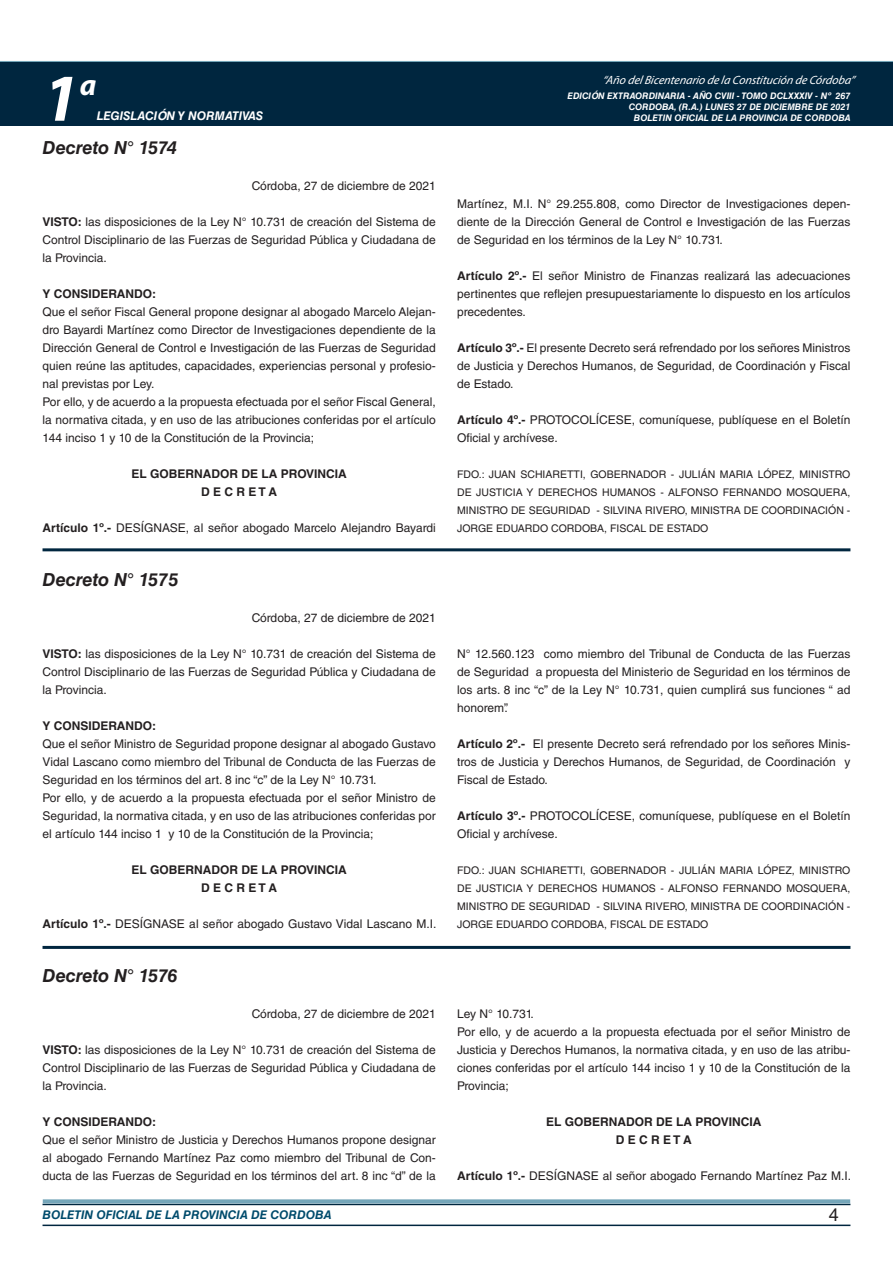
<style>
.page{position:relative;width:893px;height:1263px;background:#fff}
.page>*{position:absolute;margin:0;border:0;box-sizing:border-box;transform-origin:0 0}
.t1{font:italic 700 67.5px "Myriad Pro";color:#fff}
.t2{font:italic 700 30px "Myriad Pro";color:#fff}
.t3{font:italic 700 18px "Helvetica LT Std";color:#231f20}
.t4{font:18px "Helvetica LT Std";color:#231f20}
.t5{font:12px/18px "Helvetica LT Std";color:#231f20;text-align:justify}
.t6{font:700 12px/18px "Helvetica LT Std";color:#231f20;text-align:center}
.t7{font:italic 12px "Myriad Pro";color:#fff}
.t8{font:italic 700 12px "Helvetica LT Std";color:#004b6c}
.t9{font:italic 700 12px "Helvetica LT Std";color:#fff}
.t10{font:10.5px/18px "Helvetica LT Std";color:#231f20;text-align:justify}
.t11{font:italic 700 9px/10.8px "Helvetica LT Std";color:#fff;text-align:right}
.s1{font-weight:700}
</style>
<div class="page">
<div style="left:0;top:61px;width:893px;height:6px;background:#73a5b8"></div>
<div style="left:0;top:62px;width:893px;height:64px;background:#00263f"></div>
<hr style="left:43px;top:1224px;width:807px;height:2px;background:#00263f">
<div style="left:42px;top:1198px;width:809px;height:8px;background:#fff;opacity:.75"></div>
<hr style="left:43px;top:548px;width:807px;height:3px;background:#00263f">
<hr style="left:43px;top:946px;width:807px;height:3px;background:#00263f">
<h1 class="t1" style="left:43px;top:54px;width:38px">1</h1>
<h2 class="t2" style="left:80px;top:66px;width:18px">a</h2>
<p class="t9" style="left:97px;top:109px;width:168px">LEGISLACIÓN Y NORMATIVAS</p>
<h3 class="t3" style="left:43px;top:136px;width:136px">Decreto N° 1574</h3>
<p class="t5" style="left:252px;top:177px;width:186px">Córdoba, 27 de diciembre de 2021</p>
<p class="t5" style="left:43px;top:213px;width:395px"><span class="s1">VISTO:</span> las disposiciones de la Ley N° 10.731 de creación del Sistema de Control Disciplinario de las Fuerzas de Seguridad Pública y Ciudadana de la Provincia.</p>
<p class="t6" style="left:43px;top:284px;width:115px">Y CONSIDERANDO:</p>
<p class="t5" style="left:43px;top:303px;width:395px;text-align:left">Que el señor Fiscal General propone designar al abogado Marcelo Alejan&shy;dro Bayardi Martínez como Director de Investigaciones dependiente de la Dirección General de Control e Investigación de las Fuerzas de Seguridad quien reúne las aptitudes, capacidades, experiencias personal y profesio&shy;nal previstas por Ley.<br>Por ello, y de acuerdo a la propuesta efectuada por el señor Fiscal General, la normativa citada, y en uso de las atribuciones conferidas por el artículo 144 inciso 1 y 10 de la Constitución de la Provincia;</p>
<p class="t6" style="left:132px;top:464px;width:217px">EL GOBERNADOR DE LA PROVINCIA<br>D E C R E T A</p>
<p class="t5" style="left:43px;top:519px;width:395px"><span class="s1">Artículo 1º.-</span> DESÍGNASE, al señor abogado Marcelo Alejandro Bayardi</p>
<h3 class="t3" style="left:43px;top:568px;width:137px">Decreto N° 1575</h3>
<p class="t5" style="left:252px;top:609px;width:186px">Córdoba, 27 de diciembre de 2021</p>
<p class="t5" style="left:43px;top:645px;width:395px"><span class="s1">VISTO:</span> las disposiciones de la Ley N° 10.731 de creación del Sistema de Control Disciplinario de las Fuerzas de Seguridad Pública y Ciudadana de la Provincia.</p>
<p class="t6" style="left:43px;top:716px;width:115px">Y CONSIDERANDO:</p>
<p class="t5" style="left:43px;top:735px;width:395px;text-align:left">Que el señor Ministro de Seguridad propone designar al abogado Gustavo Vidal Lascano como miembro del Tribunal de Conducta de las Fuerzas de Seguridad en los términos del art. 8 inc “c” de la Ley N° 10.731.<br>Por ello, y de acuerdo a la propuesta efectuada por el señor Ministro de Seguridad, la normativa citada, y en uso de las atribuciones conferidas por el artículo 144 inciso 1 y 10 de la Constitución de la Provincia;</p>
<p class="t6" style="left:132px;top:860px;width:217px">EL GOBERNADOR DE LA PROVINCIA<br>D E C R E T A</p>
<p class="t5" style="left:43px;top:915px;width:396px"><span class="s1">Artículo 1º.-</span> DESÍGNASE al señor abogado Gustavo Vidal Lascano M.I.</p>
<h3 class="t3" style="left:43px;top:964px;width:137px">Decreto N° 1576</h3>
<p class="t5" style="left:252px;top:1005px;width:186px">Córdoba, 27 de diciembre de 2021</p>
<p class="t5" style="left:43px;top:1041px;width:395px"><span class="s1">VISTO:</span> las disposiciones de la Ley N° 10.731 de creación del Sistema de Control Disciplinario de las Fuerzas de Seguridad Pública y Ciudadana de la Provincia.</p>
<p class="t6" style="left:43px;top:1112px;width:115px">Y CONSIDERANDO:</p>
<p class="t5" style="left:43px;top:1131px;width:395px">Que el señor Ministro de Justicia y Derechos Humanos propone designar al abogado Fernando Martínez Paz como miembro del Tribunal de Con&shy;ducta de las Fuerzas de Seguridad en los términos del art. 8 inc “d” de la</p>
<p class="t7" style="left:603px;top:72px;width:254px">“Año delBicentenario de la Constitución de Córdoba”</p>
<p class="t11" style="left:567px;top:91px;width:284px">EDICIÓN EXTRAORDINARIA - AÑO CVIII - TOMO DCLXXXIV - Nº 267<br>CORDOBA, (R.A.) LUNES 27 DE DICIEMBRE DE 2021<br>BOLETIN OFICIAL DE LA PROVINCIA DE CORDOBA</p>
<p class="t5" style="left:457px;top:195px;width:395px">Martínez, M.I. N° 29.255.808, como Director de Investigaciones depen&shy;diente de la Dirección General de Control e Investigación de las Fuerzas de Seguridad en los términos de la Ley N° 10.731.</p>
<p class="t5" style="left:457px;top:267px;width:395px"><span class="s1">Artículo 2º.-</span> El señor Ministro de Finanzas realizará las adecuaciones pertinentes que reflejen presupuestariamente lo dispuesto en los artículos precedentes.</p>
<p class="t5" style="left:457px;top:339px;width:395px"><span class="s1">Artículo 3º.-</span> El presente Decreto será refrendado por los señores Ministros de Justicia y Derechos Humanos, de Seguridad, de Coordinación y Fiscal de Estado.</p>
<p class="t5" style="left:457px;top:411px;width:395px"><span class="s1">Artículo 4º.-</span> PROTOCOLÍCESE, comuníquese, publíquese en el Boletín<br>Oficial y archívese.</p>
<p class="t10" style="left:457px;top:465px;width:395px">FDO.: JUAN SCHIARETTI, GOBERNADOR - JULIÁN MARIA LÓPEZ, MINISTRO DE JUSTICIA Y DERECHOS HUMANOS - ALFONSO FERNANDO MOSQUERA, MINISTRO DE SEGURIDAD - SILVINA RIVERO, MINISTRA DE COORDINACIÓN - JORGE EDUARDO CORDOBA, FISCAL DE ESTADO</p>
<p class="t5" style="left:457px;top:645px;width:395px">N° 12.560.123 como miembro del Tribunal de Conducta de las Fuerzas de Seguridad a propuesta del Ministerio de Seguridad en los términos de los arts. 8 inc “c” de la Ley N° 10.731, quien cumplirá sus funciones “ ad honorem”.</p>
<p class="t5" style="left:457px;top:735px;width:395px"><span class="s1">Artículo 2º.-</span> El presente Decreto será refrendado por los señores Minis&shy;tros de Justicia y Derechos Humanos, de Seguridad, de Coordinación y Fiscal de Estado.</p>
<p class="t5" style="left:457px;top:807px;width:395px"><span class="s1">Artículo 3º.-</span> PROTOCOLÍCESE, comuníquese, publíquese en el Boletín<br>Oficial y archívese.</p>
<p class="t10" style="left:457px;top:861px;width:395px">FDO.: JUAN SCHIARETTI, GOBERNADOR - JULIÁN MARIA LÓPEZ, MINISTRO DE JUSTICIA Y DERECHOS HUMANOS - ALFONSO FERNANDO MOSQUERA, MINISTRO DE SEGURIDAD - SILVINA RIVERO, MINISTRA DE COORDINACIÓN - JORGE EDUARDO CORDOBA, FISCAL DE ESTADO</p>
<p class="t5" style="left:457px;top:1005px;width:395px;text-align:left">Ley N° 10.731.<br>Por ello, y de acuerdo a la propuesta efectuada por el señor Ministro de Justicia y Derechos Humanos, la normativa citada, y en uso de las atribu&shy;ciones conferidas por el artículo 144 inciso 1 y 10 de la Constitución de la Provincia;</p>
<p class="t6" style="left:546px;top:1112px;width:217px">EL GOBERNADOR DE LA PROVINCIA<br>D E C R E T A</p>
<p class="t5" style="left:457px;top:1167px;width:396px"><span class="s1">Artículo 1º.-</span> DESÍGNASE al señor abogado Fernando Martínez Paz M.I.</p>
<p class="t8" style="left:43px;top:1208px;width:290px">BOLETIN OFICIAL DE LA PROVINCIA DE CORDOBA</p>
<h3 class="t4" style="left:829px;top:1204px;width:12px">4</h3>
</div>
